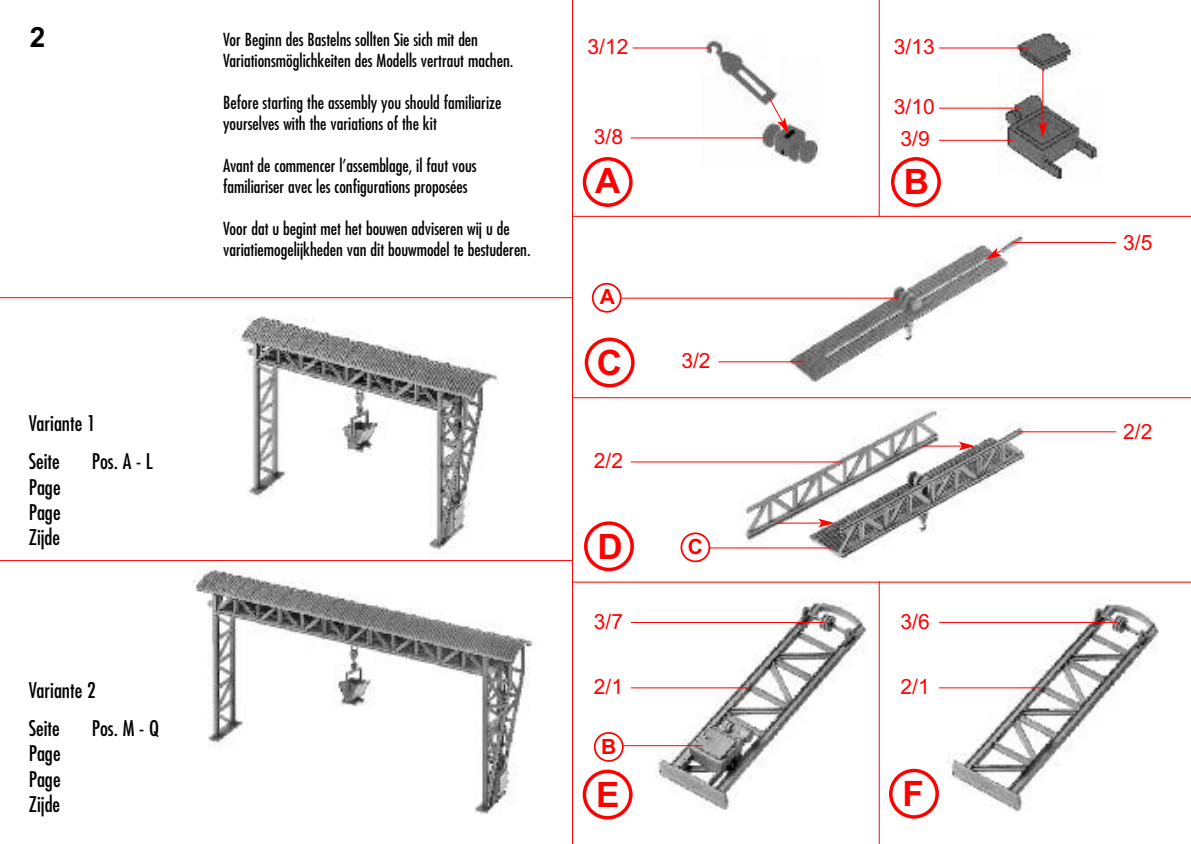
<style>
.page{position:relative;width:1191px;height:844px;background:#fff}
.page>*{position:absolute;margin:0;border:0;box-sizing:border-box;transform-origin:0 0}
.t1{font:700 35px "Arial";color:#f00}
.t2{font:700 28px "Arial";color:#000}
.t3{font:condensed 21px/25.2px "Futura Std";color:#000}
.t4{font:21px/32px "Arial";color:#f00;text-align:center}
.t5{font:700 21px "Arial";color:#f00}
.t6{font:condensed 17.5px/21px "Futura Std";color:#000}
</style>
<div class="page">
<hr style="left:572px;top:216px;width:619px;height:1px;background:#f00">
<hr style="left:572px;top:397px;width:619px;height:1px;background:#f00">
<hr style="left:572px;top:581px;width:619px;height:1px;background:#f00">
<hr style="left:0;top:297px;width:573px;height:1px;background:#f00">
<hr style="left:0;top:560px;width:573px;height:1px;background:#f00">
<img style="left:234px;top:316px;width:264px;height:234px">
<img style="left:194px;top:565px;width:339px;height:249px">
<img style="left:701px;top:36px;width:118px;height:129px">
<img style="left:785px;top:234px;width:243px;height:150px">
<img style="left:739px;top:408px;width:293px;height:152px">
<img style="left:654px;top:598px;width:213px;height:212px">
<img style="left:947px;top:600px;width:212px;height:212px">
<img style="left:997px;top:33px;width:103px;height:148px">
<svg style="left:583px;top:157px;width:49px;height:50px"></svg>
<svg style="left:891px;top:157px;width:50px;height:50px"></svg>
<svg style="left:584px;top:337px;width:50px;height:50px"></svg>
<svg style="left:584px;top:521px;width:50px;height:50px"></svg>
<svg style="left:582px;top:769px;width:50px;height:50px"></svg>
<svg style="left:889px;top:768px;width:50px;height:50px"></svg>
<svg style="left:592px;top:283px;width:29px;height:29px"></svg>
<svg style="left:594px;top:732px;width:29px;height:29px"></svg>
<svg style="left:680px;top:532px;width:30px;height:30px"></svg>
<hr style="left:632px;top:48px;width:77px;height:1px;background:#f00">
<hr style="left:939px;top:48px;width:90px;height:1px;background:#f00">
<hr style="left:939px;top:108px;width:82px;height:1px;background:#f00">
<hr style="left:939px;top:140px;width:74px;height:1px;background:#f00">
<hr style="left:939px;top:622px;width:179px;height:1px;background:#f00">
<hr style="left:939px;top:687px;width:101px;height:1px;background:#f00">
<hr style="left:631px;top:137px;width:134px;height:1px;background:#f00">
<hr style="left:631px;top:461px;width:212px;height:1px;background:#f00">
<hr style="left:631px;top:622px;width:193px;height:1px;background:#f00">
<hr style="left:631px;top:687px;width:118px;height:1px;background:#f00">
<hr style="left:718px;top:361px;width:87px;height:1px;background:#f00">
<hr style="left:709px;top:547px;width:124px;height:1px;background:#f00">
<hr style="left:622px;top:745px;width:80px;height:1px;background:#f00">
<hr style="left:621px;top:297px;width:278px;height:1px;background:#f00">
<hr style="left:776px;top:522px;width:45px;height:1px;background:#f00">
<svg style="left:818px;top:518px;width:16px;height:9px"></svg>
<hr style="left:922px;top:445px;width:40px;height:1px;background:#f00">
<svg style="left:959px;top:441px;width:16px;height:9px"></svg>
<hr style="left:1042px;top:69px;width:1px;height:56px;background:#f00">
<svg style="left:1038px;top:122px;width:9px;height:16px"></svg>
<svg style="left:768px;top:96px;width:21px;height:38px"></svg>
<svg style="left:985px;top:248px;width:17px;height:12px"></svg>
<hr style="left:1013px;top:242px;width:103px;height:1px;background:#f00">
<hr style="left:1018px;top:431px;width:98px;height:1px;background:#f00">
<hr style="left:572px;top:0;width:1px;height:843px;background:#f00">
<hr style="left:878px;top:0;width:1px;height:216px;background:#f00">
<hr style="left:878px;top:581px;width:1px;height:262px;background:#f00">
<h2 class="t2" style="left:30px;top:21px;width:17px">2</h2>
<p class="t3" style="left:29px;top:405px;width:68px;line-height:38.5px">Variante 1<br>Seite</p>
<p class="t3" style="left:92px;top:450px;width:63px">Pos.A-L</p>
<p class="t3" style="left:29px;top:475px;width:33px;text-align:justify">Page Page Zijde</p>
<p class="t3" style="left:29px;top:671px;width:68px;line-height:38.5px">Variante 2<br>Seite</p>
<p class="t3" style="left:92px;top:716px;width:69px">Pos.M-Q</p>
<p class="t3" style="left:29px;top:742px;width:33px;text-align:justify">Page Page Zijde</p>
<p class="t6" style="left:223px;top:30px;width:292px">Vor Beginn des Bastelns sollten Sie sich mit den<br>Variationsmöglichkeiten des Modells vertraut machen.</p>
<p class="t6" style="left:223px;top:93px;width:280px">Before starting the assembly you should familiarize yourselves with the variations of the kit</p>
<p class="t6" style="left:223px;top:156px;width:255px">Avant de commencer l’assemblage, il faut vous familiariser avec les configurations proposées</p>
<p class="t6" style="left:223px;top:219px;width:309px">Voor dat u begint met het bouwen adviseren wij u de variatiemogelijkheden van dit bouwmodel te bestuderen.</p>
<p class="t4" style="left:587px;top:31px;width:42px">3/12</p>
<p class="t4" style="left:894px;top:31px;width:42px">3/13</p>
<p class="t4" style="left:594px;top:121px;width:31px">3/8</p>
<p class="t4" style="left:894px;top:91px;width:42px">3/10<br>3/9</p>
<h1 class="t1" style="left:595px;top:160px;width:27px">A</h1>
<h1 class="t1" style="left:904px;top:161px;width:27px">B</h1>
<p class="t5" style="left:599px;top:285px;width:17px">A</p>
<h1 class="t1" style="left:597px;top:342px;width:27px">C</h1>
<p class="t4" style="left:594px;top:445px;width:31px">2/2</p>
<h1 class="t1" style="left:597px;top:526px;width:27px">D</h1>
<p class="t4" style="left:594px;top:605px;width:31px">3/7</p>
<p class="t4" style="left:594px;top:670px;width:31px">2/1</p>
<p class="t5" style="left:601px;top:733px;width:17px">B</p>
<p class="t4" style="left:681px;top:344px;width:31px">3/2</p>
<p class="t5" style="left:688px;top:535px;width:17px">C</p>
<p class="t4" style="left:900px;top:605px;width:31px">3/6</p>
<p class="t4" style="left:900px;top:670px;width:31px">2/1</p>
<h1 class="t1" style="left:596px;top:774px;width:25px">E</h1>
<h1 class="t1" style="left:902px;top:773px;width:23px">F</h1>
<p class="t4" style="left:1123px;top:226px;width:31px">3/5</p>
<p class="t4" style="left:1123px;top:415px;width:31px">2/2</p>
</div>
